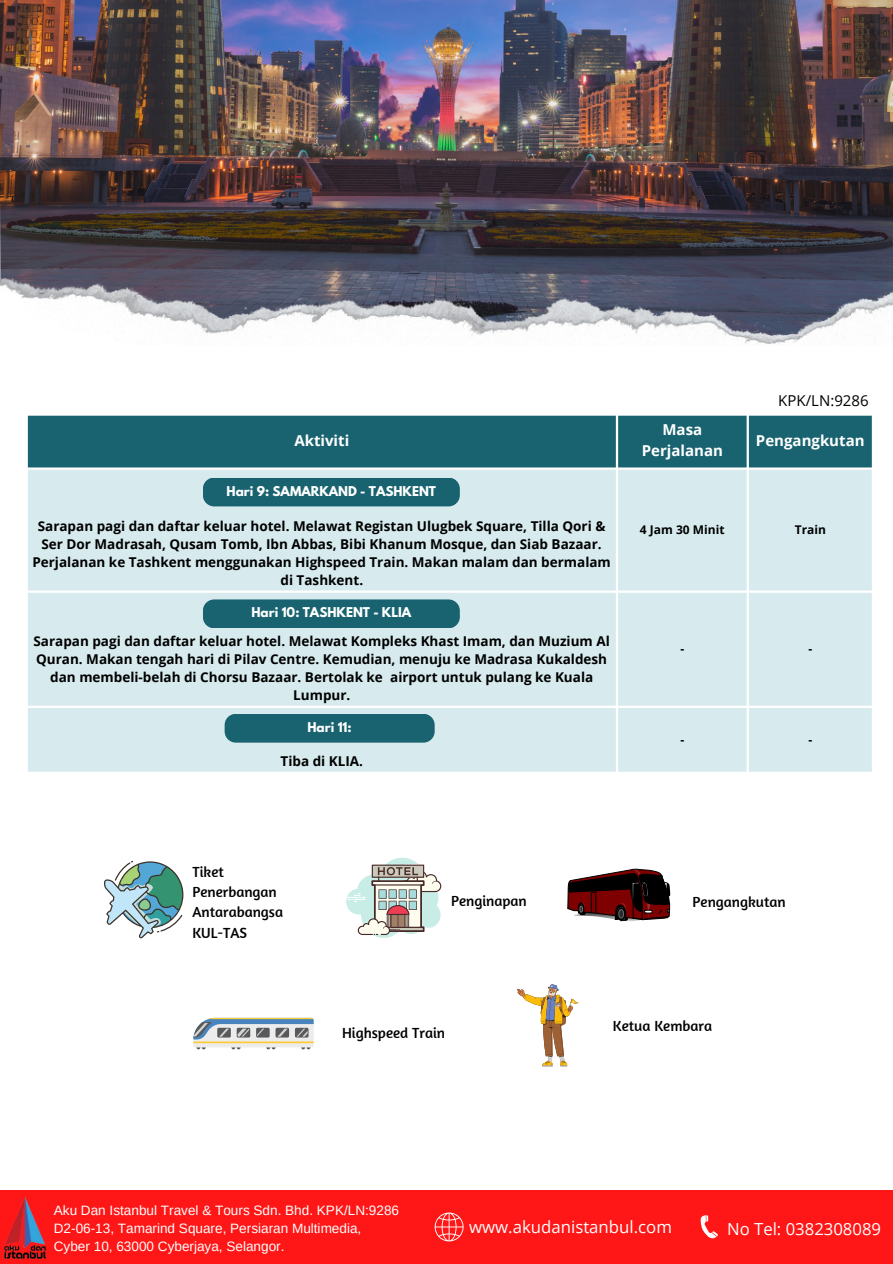
<style>
.page{position:relative;width:893px;height:1264px;background:#fff}
.page>*{position:absolute;margin:0;border:0;box-sizing:border-box;transform-origin:0 0}
.t1{font:16.8px "Open Sans";color:#fff}
.t2{font:16.65px "Open Sans";color:#fff}
.t3{font:15px/20.2px "Amaranth";color:#000}
.t4{font:700 15px/21px "Open Sans";color:#fff;text-align:center}
.t5{font:15px "Open Sans";color:#000}
.t6{font:700 13.5px/18px "Open Sans";color:#000;text-align:center}
.t7{font:13.5px/18px "Arimo";color:#fff}
.t8{font:700 12px "League Spartan";color:#fff}
.t9{font:700 12px "Open Sans";color:#000}
</style>
<div class="page">
<div style="left:28px;top:415px;width:843px;height:52px;background:#196370"></div>
<div style="left:28px;top:469px;width:843px;height:302px;background:#d7ebef"></div>
<div style="left:203px;top:477px;width:257px;height:29px;background:#196370;border-radius:11px"></div>
<div style="left:224px;top:713px;width:210px;height:29px;background:#196370;border-radius:11px"></div>
<img style="left:0;top:0;width:892px;height:278px">
<img style="left:0;top:278px;width:892px;height:66px">
<div style="left:203px;top:599px;width:257px;height:29px;background:#196370;border-radius:11px"></div>
<div style="left:0;top:1190px;width:892px;height:73px;background:#ff1616"></div>
<svg style="left:700px;top:1215px;width:17px;height:23px"></svg>
<svg style="left:434px;top:1212px;width:29px;height:29px"></svg>
<img style="left:5px;top:1197px;width:40px;height:62px">
<svg style="left:346px;top:857px;width:95px;height:81px"></svg>
<svg style="left:193px;top:1017px;width:120px;height:32px;background:#b9bfbb"></svg>
<svg style="left:517px;top:984px;width:62px;height:82px"></svg>
<svg style="left:104px;top:860px;width:79px;height:78px"></svg>
<svg style="left:567px;top:869px;width:104px;height:53px"></svg>
<h3 class="t5" style="left:778px;top:390px;width:92px">KPK/LN:9286</h3>
<p class="t4" style="left:294px;top:430px;width:56px">Aktiviti</p>
<h2 class="t4" style="left:641px;top:419px;width:83px">Masa<br>Perjalanan</h2>
<p class="t4" style="left:756px;top:430px;width:110px">Pengangkutan</p>
<p class="t8" style="left:227px;top:485px;width:211px">Hari 9: SAMARKAND - TASHKENT</p>
<p class="t6" style="left:32px;top:516px;width:580px">Sarapan pagi dan daftar keluar hotel. Melawat Registan Ulugbek Square, Tilla Qori &amp; Ser Dor Madrasah, Qusam Tomb, Ibn Abbas, Bibi Khanum Mosque, dan Siab Bazaar.<br>Perjalanan ke Tashkent menggunakan Highspeed Train. Makan malam dan bermalam di Tashkent.</p>
<p class="t9" style="left:640px;top:521px;width:86px">4 Jam 30 Minit</p>
<p class="t9" style="left:794px;top:521px;width:33px">Train</p>
<p class="t8" style="left:251px;top:606px;width:161px">Hari 10: TASHKENT - KLIA</p>
<p class="t6" style="left:33px;top:631px;width:578px">Sarapan pagi dan daftar keluar hotel. Melawat Kompleks Khast Imam, dan Muzium Al Quran. Makan tengah hari di Pilav Centre. Kemudian, menuju ke Madrasa Kukaldesh dan membeli-belah di Chorsu Bazaar. Bertolak ke airport untuk pulang ke Kuala Lumpur.</p>
<p class="t8" style="left:307px;top:721px;width:46px">Hari 11:</p>
<p class="t6" style="left:280px;top:751px;width:84px">Tiba di KLIA.</p>
<h3 class="t3" style="left:192px;top:861px;width:92px">Tiket<br>Penerbangan<br>Antarabangsa<br>KUL-TAS</h3>
<p class="t3" style="left:451px;top:890px;width:77px">Penginapan</p>
<p class="t9" style="left:680px;top:640px;width:5px">-</p>
<p class="t9" style="left:808px;top:640px;width:5px">-</p>
<p class="t9" style="left:680px;top:731px;width:5px">-</p>
<p class="t9" style="left:808px;top:731px;width:5px">-</p>
<p class="t3" style="left:692px;top:891px;width:95px">Pengangkutan</p>
<h3 class="t3" style="left:342px;top:1022px;width:105px">Highspeed Train</h3>
<h3 class="t3" style="left:613px;top:1015px;width:101px">Ketua Kembara</h3>
<p class="t7" style="left:54px;top:1201px;width:347px">Aku Dan Istanbul Travel &amp; Tours Sdn. Bhd. KPK/LN:9286<br>D2-06-13, Tamarind Square, Persiaran Multimedia,<br>Cyber 10, 63000 Cyberjaya, Selangor.</p>
<p class="t1" style="left:427px;top:1211px;width:204px">www.akudanistanbul.com</p>
<p class="t1" style="left:469px;top:1214px;width:204px">www.akudanistanbul.com</p>
<p class="t2" style="left:727px;top:1216px;width:155px">No Tel: 0382308089</p>
</div>
